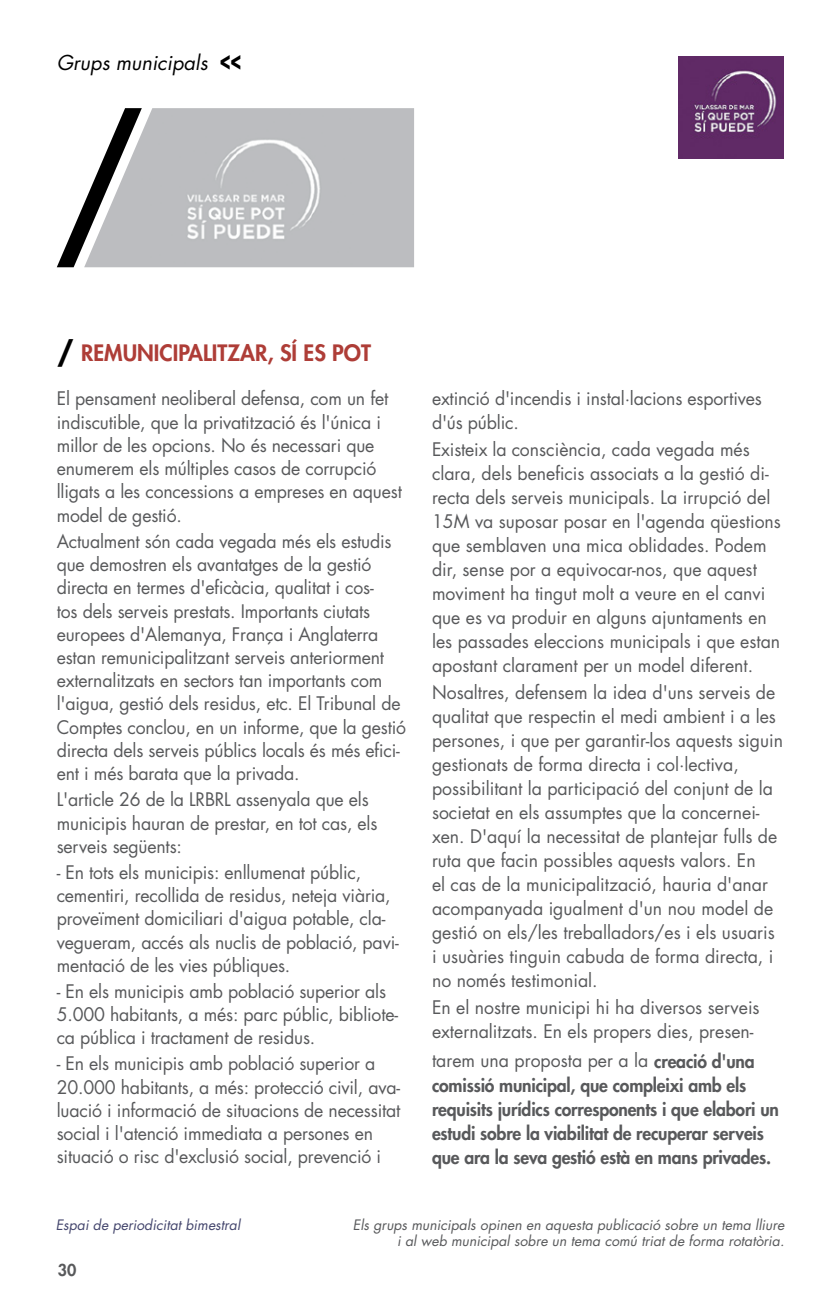
<style>
.page{position:relative;width:840px;height:1304px;background:#fff}
.page>*{position:absolute;margin:0;border:0;box-sizing:border-box;transform-origin:0 0}
.t1{font:800 22px "Futura Std";color:#ae3d37}
.t2{font:italic 20px "Futura Std";color:#000}
.t3{font:18.2px/23.2px "Futura Std";letter-spacing:-.01em;color:#58595b}
.t4{font:800 18.2px/24px "Futura Std";letter-spacing:-.01em;color:#58595b;scale:.96 1}
.t5{font:800 16px "Futura Std";color:#58595b}
.t6{font:italic 14px/16px "Futura Std";color:#58595b;text-align:right}
.t7{font:italic 14px "Futura Std";color:#44466d}
.s1{font-weight:800;font-style:normal;font-size:30px}
.s2{font-weight:700;font-size:30px;color:#000}
.s3{font-weight:400}
</style>
<div class="page">
<img style="left:142px;top:108px;width:272px;height:159px">
<svg style="left:57px;top:108px;width:85px;height:159px"></svg>
<img style="left:678px;top:57px;width:105px;height:102px">
<p class="t2" style="left:57px;top:50px;width:185px">Grups municipals <span class="s1">&lt;&lt;</span></p>
<p class="t1" style="left:57px;top:339px;width:315px"><span class="s2">/</span> remuniciPaLitZar, sí es Pot</p>
<p class="t3" style="left:57px;top:387px;width:346px">el pensament neoliberal defensa, com un fet indiscutible, que la privatització és l'única i millor de les opcions. No és necessari que enumerem els múltiples casos de corrupció lligats a les concessions a empreses en aquest model de gestió.</p>
<p class="t3" style="left:57px;top:530px;width:351px">actualment són cada vegada més els estudis que demostren els avantatges de la gestió directa en termes d'eficàcia, qualitat i cos-<br>tos dels serveis prestats. Importants ciutats europees d'alemanya, França i anglaterra estan remunicipalitzant serveis anteriorment externalitzats en sectors tan importants com l'aigua, gestió dels residus, etc. el tribunal de comptes conclou, en un informe, que la gestió directa dels serveis públics locals és més efici&shy;ent i més barata que la privada.</p>
<p class="t3" style="left:57px;top:788px;width:322px">l'article 26 de la lrbrl assenyala que els municipis hauran de prestar, en tot cas, els serveis següents:</p>
<p class="t3" style="left:57px;top:861px;width:343px">- en tots els municipis: enllumenat públic, cementiri, recollida de residus, neteja viària, proveïment domiciliari d'aigua potable, cla&shy;vegueram, accés als nuclis de població, pavi&shy;mentació de les vies públiques.</p>
<p class="t3" style="left:57px;top:980px;width:342px">- en els municipis amb població superior als<br>5.000 habitants, a més: parc públic, bibliote&shy;ca pública i tractament de residus.</p>
<p class="t3" style="left:57px;top:1052px;width:345px">- en els municipis amb població superior a 20.000 habitants, a més: protecció civil, ava&shy;luació i informació de situacions de necessitat social i l'atenció immediata a persones en situació o risc d'exclusió social, prevenció i</p>
<p class="t3" style="left:432px;top:387px;width:331px;line-height:24px">extinció d'incendis i instal·lacions esportives d'ús públic.</p>
<p class="t3" style="left:432px;top:438px;width:350px;line-height:24px">existeix la consciència, cada vegada més clara, dels beneficis associats a la gestió di&shy;recta dels serveis municipals. la irrupció del 15m va suposar posar en l'agenda qüestions que semblaven una mica oblidades. Podem dir, sense por a equivocar-nos, que aquest moviment ha tingut molt a veure en el canvi que es va produir en alguns ajuntaments en les passades eleccions municipals i que estan apostant clarament per un model diferent.</p>
<p class="t3" style="left:432px;top:680px;width:352px;line-height:24px">Nosaltres, defensem la idea d'uns serveis de qualitat que respectin el medi ambient i a les persones, i que per garantir-los aquests siguin gestionats de forma directa i col·lectiva, possibilitant la participació del conjunt de la societat en els assumptes que la concernei&shy;xen. D'aquí la necessitat de plantejar fulls de ruta que facin possibles aquests valors. en<br>el cas de la municipalització, hauria d'anar acompanyada igualment d'un nou model de gestió on els/les treballadors/es i els usuaris i usuàries tinguin cabuda de forma directa, i no només testimonial.</p>
<p class="t3" style="left:432px;top:995px;width:329px;line-height:24px">en el nostre municipi hi ha diversos serveis externalitzats. en els propers dies, presen-</p>
<p class="t4" style="left:432px;top:1049px;width:363px"><span class="s3">tarem una proposta per a la</span> creació d'una comissió municipal, que compleixi amb els requisits jurídics corresponents i que elabori un estudi sobre la viabilitat de recuperar serveis que ara la seva gestió està en mans privades.</p>
<p class="t7" style="left:56px;top:1216px;width:186px">Espai de periodicitat bimestral</p>
<p class="t6" style="left:353px;top:1217px;width:432px">Els grups municipals opinen en aquesta publicació sobre un tema lliure i al web municipal sobre un tema comú triat de forma rotatòria.</p>
<p class="t5" style="left:58px;top:1260px;width:20px">30</p>
</div>
